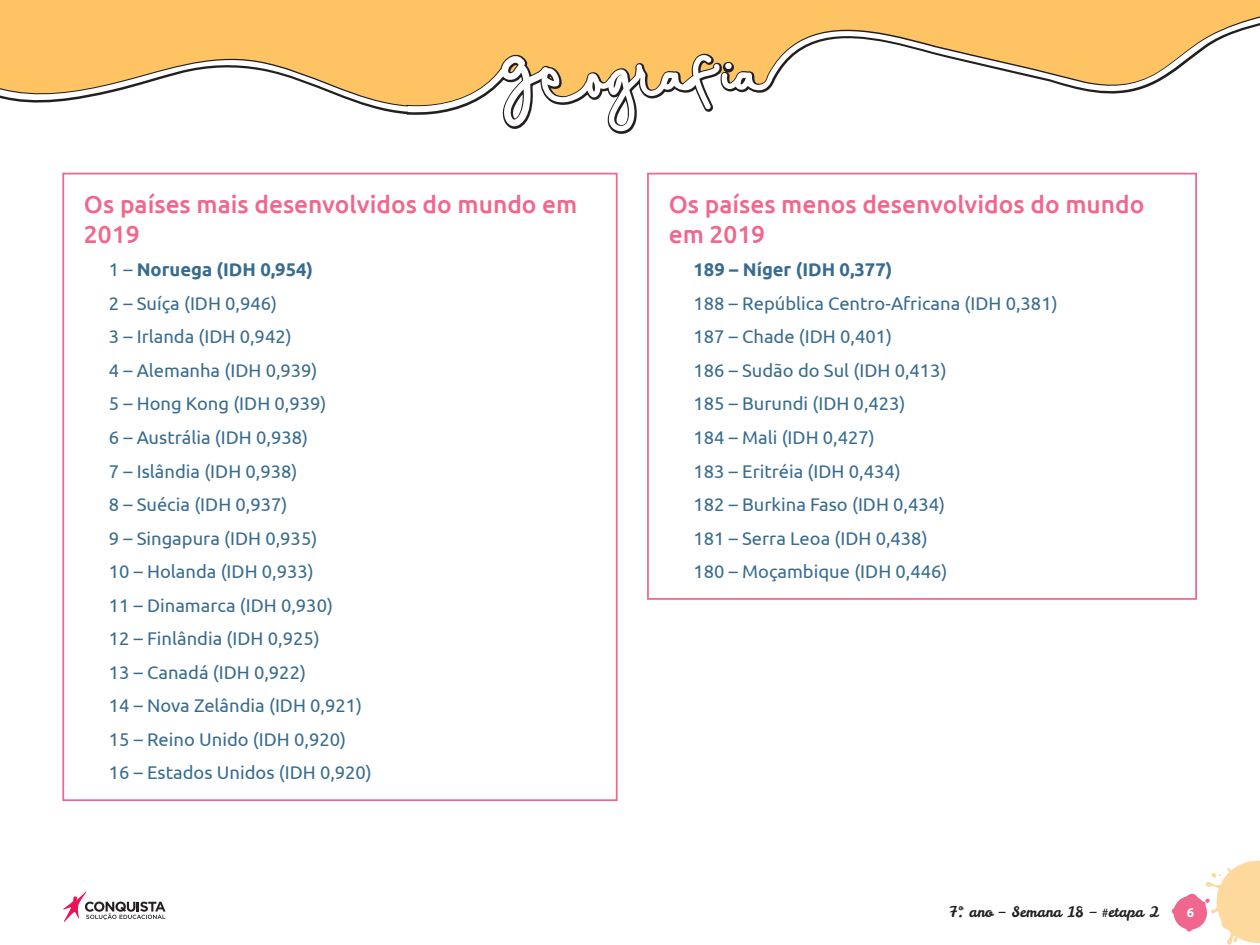
<style>
.page{position:relative;width:1260px;height:945px;background:#fff}
.page>*{position:absolute;margin:0;border:0;box-sizing:border-box;transform-origin:0 0}
._01_Box_-_Título{font:500 24.5px/29.4px "Ubuntu";color:#f1668d}
._02_Box_-_Texto{font:18.38px "Ubuntu";color:#386c8f}
._02_Box_-_Texto-2{font:700 18.38px "Ubuntu";color:#386c8f}
.t1{font:14.35px "Leckerli One";color:#231f20}
.t2{font:700 13.12px "Ubuntu";color:#fff}
.s1{font-weight:400}
</style>
<div class="page">
<svg style="left:1172px;top:861px;width:88px;height:84px"></svg>
<svg style="left:63px;top:891px;width:103px;height:31px"></svg>
<svg style="left:0;top:0;width:1260px;height:173px"></svg>
<svg style="left:0;top:16px;width:1260px;height:115px;fill:#fec463"></svg>
<div style="left:62px;top:173px;width:556px;height:628px;border:2px solid #f1668d"></div>
<div style="left:647px;top:173px;width:550px;height:427px;border:2px solid #f1668d"></div>
<p class="_01_Box_-_Título" style="left:84px;top:189px;width:495px">Os países mais desenvolvidos do mundo em<br>2019</p>
<p class="_02_Box_-_Texto-2" style="left:109px;top:259px;width:206px"><span class="s1">1 –</span> Noruega (IDH 0,954)</p>
<p class="_02_Box_-_Texto" style="left:109px;top:292px;width:170px">2 – Suíça (IDH 0,946)</p>
<p class="_02_Box_-_Texto" style="left:109px;top:326px;width:184px">3 – Irlanda (IDH 0,942)</p>
<p class="_02_Box_-_Texto" style="left:109px;top:359px;width:210px">4 – Alemanha (IDH 0,939)</p>
<p class="_02_Box_-_Texto" style="left:109px;top:393px;width:219px">5 – Hong Kong (IDH 0,939)</p>
<p class="_02_Box_-_Texto" style="left:109px;top:426px;width:201px">6 – Austrália (IDH 0,938)</p>
<p class="_02_Box_-_Texto" style="left:109px;top:460px;width:190px">7 – Islândia (IDH 0,938)</p>
<p class="_02_Box_-_Texto" style="left:109px;top:493px;width:180px">8 – Suécia (IDH 0,937)</p>
<p class="_02_Box_-_Texto" style="left:109px;top:527px;width:210px">9 – Singapura (IDH 0,935)</p>
<p class="_02_Box_-_Texto" style="left:109px;top:561px;width:207px">10 – Holanda (IDH 0,933)</p>
<p class="_02_Box_-_Texto" style="left:109px;top:594px;width:226px">11 – Dinamarca (IDH 0,930)</p>
<p class="_02_Box_-_Texto" style="left:109px;top:628px;width:212px">12 – Finlândia (IDH 0,925)</p>
<p class="_02_Box_-_Texto" style="left:109px;top:661px;width:199px">13 – Canadá (IDH 0,922)</p>
<p class="_02_Box_-_Texto" style="left:109px;top:695px;width:255px">14 – Nova Zelândia (IDH 0,921)</p>
<p class="_02_Box_-_Texto" style="left:109px;top:728px;width:239px">15 – Reino Unido (IDH 0,920)</p>
<p class="_02_Box_-_Texto" style="left:109px;top:762px;width:265px">16 – Estados Unidos (IDH 0,920)</p>
<p class="_01_Box_-_Título" style="left:669px;top:189px;width:477px">Os países menos desenvolvidos do mundo em 2019</p>
<p class="_02_Box_-_Texto-2" style="left:693px;top:259px;width:200px">189 – Níger (IDH 0,377)</p>
<p class="_02_Box_-_Texto" style="left:693px;top:292px;width:366px">188 – República Centro-Africana (IDH 0,381)</p>
<p class="_02_Box_-_Texto" style="left:693px;top:326px;width:200px">187 – Chade (IDH 0,401)</p>
<p class="_02_Box_-_Texto" style="left:693px;top:359px;width:255px">186 – Sudão do Sul (IDH 0,413)</p>
<p class="_02_Box_-_Texto" style="left:693px;top:393px;width:214px">185 – Burundi (IDH 0,423)</p>
<p class="_02_Box_-_Texto" style="left:693px;top:426px;width:183px">184 – Mali (IDH 0,427)</p>
<p class="_02_Box_-_Texto" style="left:693px;top:460px;width:209px">183 – Eritréia (IDH 0,434)</p>
<p class="_02_Box_-_Texto" style="left:693px;top:493px;width:253px">182 – Burkina Faso (IDH 0,434)</p>
<p class="_02_Box_-_Texto" style="left:693px;top:527px;width:236px">181 – Serra Leoa (IDH 0,438)</p>
<p class="_02_Box_-_Texto" style="left:693px;top:561px;width:255px">180 – Moçambique (IDH 0,446)</p>
<p class="t1" style="left:949px;top:903px;width:212px">7º. ano – Semana 18 – #etapa 2</p>
<p class="t2" style="left:1187px;top:905px;width:9px">6</p>
</div>
